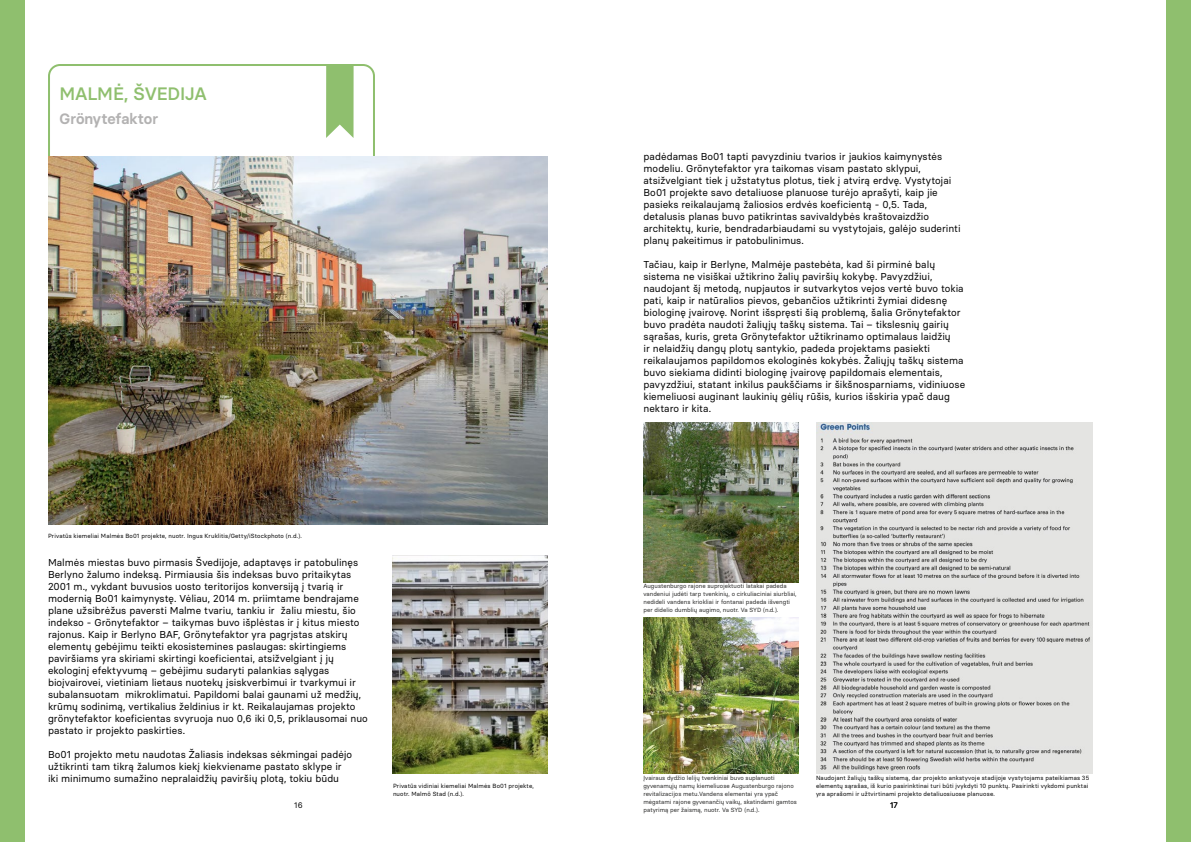
<style>
.page{position:relative;width:1191px;height:842px;background:#fff}
.page>*{position:absolute;margin:0;border:0;box-sizing:border-box;transform-origin:0 0}
.t1{font:500 18px "Basier Square";letter-spacing:-.01em;color:#8fbf6e}
.t2{font:600 15px "Basier Square";letter-spacing:-.005em;color:#b3b2b2}
.t3{font:10px/12px "Basier Square";color:#000}
.t4{font:8px "Basier Square";color:#000}
.t5{font:6px/8px "Basier Square";color:#282827}
.t6{font:6px/8px "Basier Square";letter-spacing:.02em;color:#000}
</style>
<div class="page">
<div style="left:48px;top:64px;width:327px;height:114px;border:2px solid #8fbf6e;border-radius:11px"></div>
<img style="left:48px;top:157px;width:499px;height:367px">
<img style="left:393px;top:555px;width:154px;height:219px">
<div style="left:0;top:0;width:24px;height:842px;background:#8fbf6e"></div>
<svg style="left:326px;top:64px;width:27px;height:74px;background:#99c57c"></svg>
<img style="left:816px;top:423px;width:276px;height:351px">
<img style="left:643px;top:423px;width:155px;height:159px">
<img style="left:643px;top:617px;width:155px;height:157px">
<div style="left:1167px;top:0;width:24px;height:842px;background:#8fbf6e"></div>
<h1 class="t1" style="left:60px;top:82px;width:149px">MALMĖ, ŠVEDIJA</h1>
<h2 class="t2" style="left:60px;top:109px;width:100px">Grönytefaktor</h2>
<p class="t6" style="left:48px;top:532px;width:255px">Privatūs kiemeliai Malmės Bo01 projekte, nuotr. Ingus Kruklitis/Getty/iStockphoto (n.d.).</p>
<p class="t3" style="left:643px;top:150px;width:318px">padėdamas Bo01 tapti pavyzdiniu tvarios ir jaukios kaimynystės modeliu. Grönytefaktor yra taikomas visam pastato sklypui, atsižvelgiant tiek į užstatytus plotus, tiek į atvirą erdvę. Vystytojai Bo01 projekte savo detaliuose planuose turėjo aprašyti, kaip jie pasieks reikalaujamą žaliosios erdvės koeficientą - 0,5. Tada, detalusis planas buvo patikrintas savivaldybės kraštovaizdžio architektų, kurie, bendradarbiaudami su vystytojais, galėjo suderinti planų pakeitimus ir patobulinimus.</p>
<p class="t3" style="left:643px;top:258px;width:323px">Tačiau, kaip ir Berlyne, Malmėje pastebėta, kad ši pirminė balų sistema ne visiškai užtikrino žalių paviršių kokybę. Pavyzdžiui, naudojant šį metodą, nupjautos ir sutvarkytos vejos vertė buvo tokia pati, kaip ir natūralios pievos, gebančios užtikrinti žymiai didesnę biologinę įvairovę. Norint išspręsti šią problemą, šalia Grönytefaktor buvo pradėta naudoti žaliųjų taškų sistema. Tai – tikslesnių gairių sąrašas, kuris, greta Grönytefaktor užtikrinamo optimalaus laidžių<br>ir nelaidžių dangų plotų santykio, padeda projektams pasiekti reikalaujamos papildomos ekologinės kokybės. Žaliųjų taškų sistema buvo siekiama didinti biologinę įvairovę papildomais elementais, pavyzdžiui, statant inkilus paukščiams ir šikšnosparniams, vidiniuose kiemeliuosi auginant laukinių gėlių rūšis, kurios išskiria ypač daug nektaro ir kita.</p>
<p class="t3" style="left:48px;top:556px;width:321px">Malmės miestas buvo pirmasis Švedijoje, adaptavęs ir patobulinęs Berlyno žalumo indeksą. Pirmiausia šis indeksas buvo pritaikytas 2001 m., vykdant buvusios uosto teritorijos konversiją į tvarią ir modernią Bo01 kaimynystę. Vėliau, 2014 m. priimtame bendrajame plane užsibrėžus paversti Malme tvariu, tankiu ir žaliu miestu, šio indekso - Grönytefaktor – taikymas buvo išplėstas ir į kitus miesto rajonus. Kaip ir Berlyno BAF, Grönytefaktor yra pagrįstas atskirų elementų gebėjimu teikti ekosistemines paslaugas: skirtingiems paviršiams yra skiriami skirtingi koeficientai, atsižvelgiant į jų ekologinį efektyvumą – gebėjimu sudaryti palankias sąlygas bioįvairovei, vietiniam lietaus nuotekų įsiskverbimui ir tvarkymui ir subalansuotam mikroklimatui. Papildomi balai gaunami už medžių, krūmų sodinimą, vertikalius želdinius ir kt. Reikalaujamas projekto grönytefaktor koeficientas svyruoja nuo 0,6 iki 0,5, priklausomai nuo pastato ir projekto paskirties.</p>
<p class="t3" style="left:48px;top:748px;width:306px">Bo01 projekto metu naudotas Žaliasis indeksas sėkmingai padėjo užtikrinti tam tikrą žalumos kiekį kiekviename pastato sklype ir iki minimumo sumažino nepralaidžių paviršių plotą, tokiu būdu</p>
<p class="t5" style="left:643px;top:582px;width:155px">Augustenburgo rajone suprojektuoti latakai padeda vandeniui judėti tarp tvenkinių, o cirkuliaciniai siurbliai, nedideli vandens kriokliai ir fontanai padeda išvengti per didelio dumblių augimo, nuotr. Va SYD (n.d.).</p>
<p class="t5" style="left:643px;top:774px;width:155px">Įvairaus dydžio lelijų tvenkiniai buvo suplanuoti gyvenamųjų namų kiemeliuose Augustenburgo rajono revitalizacijos metu.Vandens elementai yra ypač mėgstami rajone gyvenančių vaikų, skatindami gamtos patyrimą per žaismą, nuotr. Va SYD (n.d.).</p>
<p class="t6" style="left:816px;top:774px;width:275px">Naudojant žaliųjų taškų sistemą, dar projekto ankstyvoje stadijoje vystytojams pateikiamas 35 elementų sąrašas, iš kurio pasirinktinai turi būti įvykdyti 10 punktų. Pasirinkti vykdomi punktai yra aprašomi ir užtvirtinami projekto detaliuosiuose planuose.</p>
<p class="t6" style="left:393px;top:782px;width:142px">Privatūs vidiniai kiemeliai Malmės Bo01 projekte, nuotr. Malmö Stad (n.d.).</p>
<p class="t4" style="left:294px;top:800px;width:10px">16</p>
<p class="t4" style="left:890px;top:800px;width:9px">17</p>
</div>
